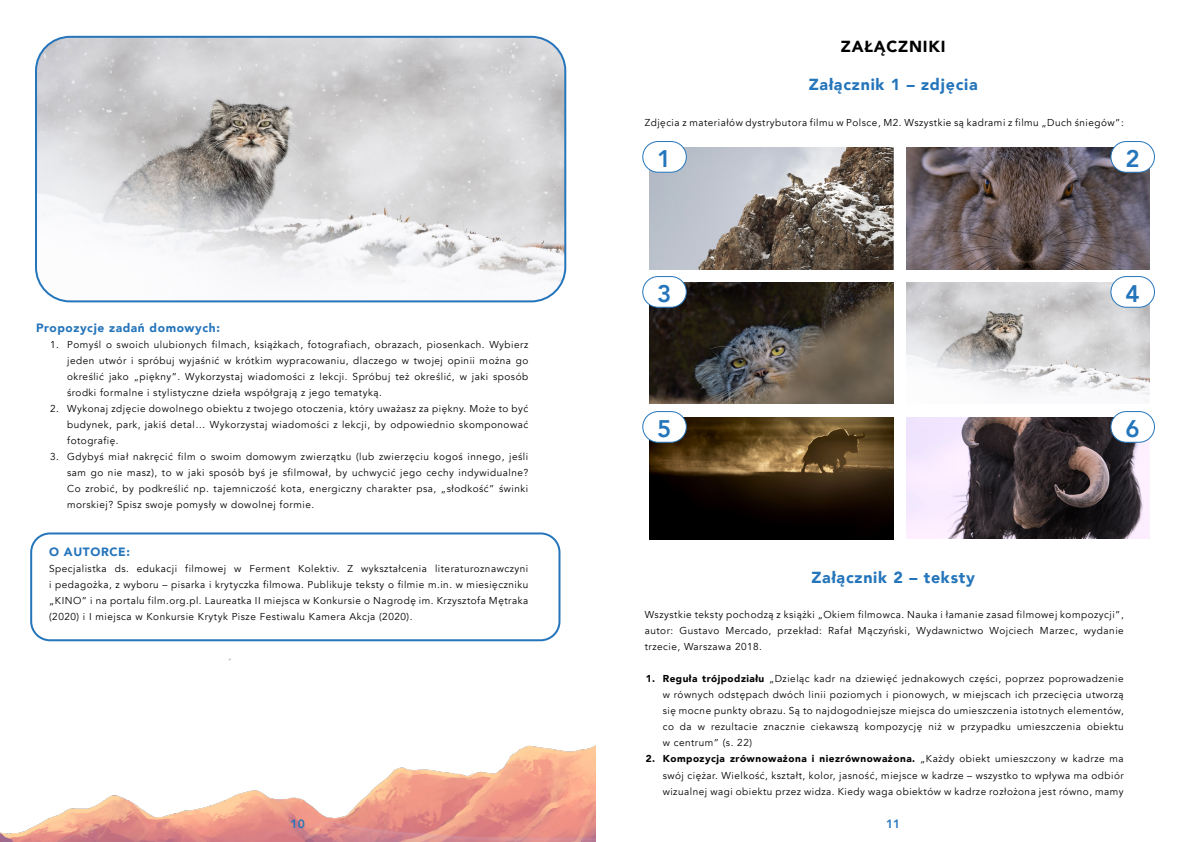
<style>
.page{position:relative;width:1191px;height:842px;background:#fff}
.page>*{position:absolute;margin:0;border:0;box-sizing:border-box;transform-origin:0 0}
.t1{font:800 24px "Avenir";color:#2575bb}
.t2{font:900 16px "Avenir";letter-spacing:.05em;color:#2575bb}
.t3{font:900 16px "Avenir";letter-spacing:.05em;color:#000}
.t4{font:900 12px "Avenir";letter-spacing:.05em;color:#2575bb}
.t5{font:800 12px "Avenir";color:#2575bb}
.t6{font:10px/16px "Avenir";letter-spacing:.05em;color:#000;text-align:justify}
.s1{font-weight:900}
</style>
<div class="page">
<img style="left:0;top:608px;width:595px;height:234px">
<div style="left:30px;top:532px;width:530px;height:109px;border:2px solid #2575bb;border-radius:19px"></div>
<img style="left:36px;top:37px;width:529px;height:264px">
<div style="left:35px;top:36px;width:531px;height:266px;border:2px solid #2575bb;border-radius:34px"></div>
<img style="left:649px;top:147px;width:244px;height:122px">
<img style="left:649px;top:282px;width:244px;height:122px">
<img style="left:649px;top:417px;width:244px;height:122px">
<img style="left:906px;top:147px;width:243px;height:122px">
<img style="left:906px;top:282px;width:243px;height:113px">
<img style="left:906px;top:417px;width:243px;height:121px">
<div style="left:643px;top:142px;width:43px;height:30px;background:#fff;border-radius:15px"></div>
<div style="left:642px;top:141px;width:45px;height:32px;border:1px solid #2575bb;border-radius:15px"></div>
<div style="left:1111px;top:142px;width:43px;height:30px;background:#fff;border-radius:15px"></div>
<div style="left:1110px;top:141px;width:45px;height:32px;border:1px solid #2575bb;border-radius:15px"></div>
<div style="left:643px;top:277px;width:43px;height:30px;background:#fff;border-radius:15px"></div>
<div style="left:642px;top:276px;width:45px;height:32px;border:1px solid #2575bb;border-radius:15px"></div>
<div style="left:1111px;top:277px;width:43px;height:30px;background:#fff;border-radius:15px"></div>
<div style="left:1110px;top:276px;width:45px;height:32px;border:1px solid #2575bb;border-radius:15px"></div>
<div style="left:643px;top:412px;width:43px;height:30px;background:#fff;border-radius:15px"></div>
<div style="left:642px;top:411px;width:45px;height:32px;border:1px solid #2575bb;border-radius:15px"></div>
<div style="left:1111px;top:412px;width:43px;height:30px;background:#fff;border-radius:15px"></div>
<div style="left:1110px;top:411px;width:45px;height:32px;border:1px solid #2575bb;border-radius:15px"></div>
<h2 class="t3" style="left:841px;top:33px;width:106px">ZAŁĄCZNIKI</h2>
<h2 class="t2" style="left:808px;top:71px;width:170px">Załącznik 1 – zdjęcia</h2>
<p class="t6" style="left:644px;top:114px;width:480px">Zdjęcia z materiałów dystrybutora filmu w Polsce, M2. Wszystkie są kadrami z filmu „Duch śniegów”:</p>
<h1 class="t1" style="left:657px;top:140px;width:16px">1</h1>
<h1 class="t1" style="left:1125px;top:140px;width:16px">2</h1>
<p class="t4" style="left:36px;top:318px;width:185px">Propozycje zadań domowych:</p>
<p class="t6" style="left:67px;top:337px;width:462px;text-indent:-17px">1. Pomyśl o swoich ulubionych filmach, książkach, fotografiach, obrazach, piosenkach. Wybierz jeden utwór i spróbuj wyjaśnić w krótkim wypracowaniu, dlaczego w twojej opinii można go określić jako „piękny”. Wykorzystaj wiadomości z lekcji. Spróbuj też określić, w jaki sposób środki formalne i stylistyczne dzieła współgrają z jego tematyką.</p>
<p class="t6" style="left:67px;top:401px;width:462px;text-indent:-17px">2. Wykonaj zdjęcie dowolnego obiektu z twojego otoczenia, który uważasz za piękny. Może to być budynek, park, jakiś detal… Wykorzystaj wiadomości z lekcji, by odpowiednio skomponować fotografię.</p>
<p class="t6" style="left:67px;top:449px;width:462px;text-indent:-17px">3. Gdybyś miał nakręcić film o swoim domowym zwierzątku (lub zwierzęciu kogoś innego, jeśli sam go nie masz), to w jaki sposób byś je sfilmował, by uchwycić jego cechy indywidualne?<br>Co zrobić, by podkreślić np. tajemniczość kota, energiczny charakter psa, „słodkość” świnki morskiej? Spisz swoje pomysły w dowolnej formie.</p>
<p class="t4" style="left:49px;top:542px;width:82px">O AUTORCE:</p>
<p class="t6" style="left:49px;top:561px;width:480px">Specjalistka ds. edukacji filmowej w Ferment Kolektiv. Z wykształcenia literaturoznawczyni i pedagożka, z wyboru – pisarka i krytyczka filmowa. Publikuje teksty o filmie m.in. w miesięczniku „KINO” i na portalu film.org.pl. Laureatka II miejsca w Konkursie o Nagrodę im. Krzysztofa Mętraka (2020) i I miejsca w Konkursie Krytyk Pisze Festiwalu Kamera Akcja (2020).</p>
<h1 class="t1" style="left:657px;top:275px;width:16px">3</h1>
<h1 class="t1" style="left:1125px;top:275px;width:16px">4</h1>
<h1 class="t1" style="left:657px;top:410px;width:16px">5</h1>
<h1 class="t1" style="left:1125px;top:410px;width:16px">6</h1>
<h2 class="t2" style="left:811px;top:564px;width:165px">Załącznik 2 – teksty</h2>
<p class="t6" style="left:644px;top:607px;width:480px">Wszystkie teksty pochodzą z książki „Okiem filmowca. Nauka i łamanie zasad filmowej kompozycji”, autor: Gustavo Mercado, przekład: Rafał Mączyński, Wydawnictwo Wojciech Marzec, wydanie trzecie, Warszawa 2018.</p>
<p class="t6" style="left:662px;top:671px;width:462px;text-indent:-17px"><span class="s1">1. Reguła trójpodziału</span> „Dzieląc kadr na dziewięć jednakowych części, poprzez poprowadzenie w równych odstępach dwóch linii poziomych i pionowych, w miejscach ich przecięcia utworzą się mocne punkty obrazu. Są to najdogodniejsze miejsca do umieszczenia istotnych elementów, co da w rezultacie znacznie ciekawszą kompozycję niż w przypadku umieszczenia obiektu w centrum” (s. 22)</p>
<p class="t6" style="left:662px;top:751px;width:462px;text-indent:-17px"><span class="s1">2. Kompozycja zrównoważona i niezrównoważona.</span> „Każdy obiekt umieszczony w kadrze ma swój ciężar. Wielkość, kształt, kolor, jasność, miejsce w kadrze – wszystko to wpływa ma odbiór wizualnej wagi obiektu przez widza. Kiedy waga obiektów w kadrze rozłożona jest równo, mamy</p>
<p class="t5" style="left:291px;top:815px;width:16px">10</p>
<p class="t5" style="left:886px;top:815px;width:16px">11</p>
</div>
